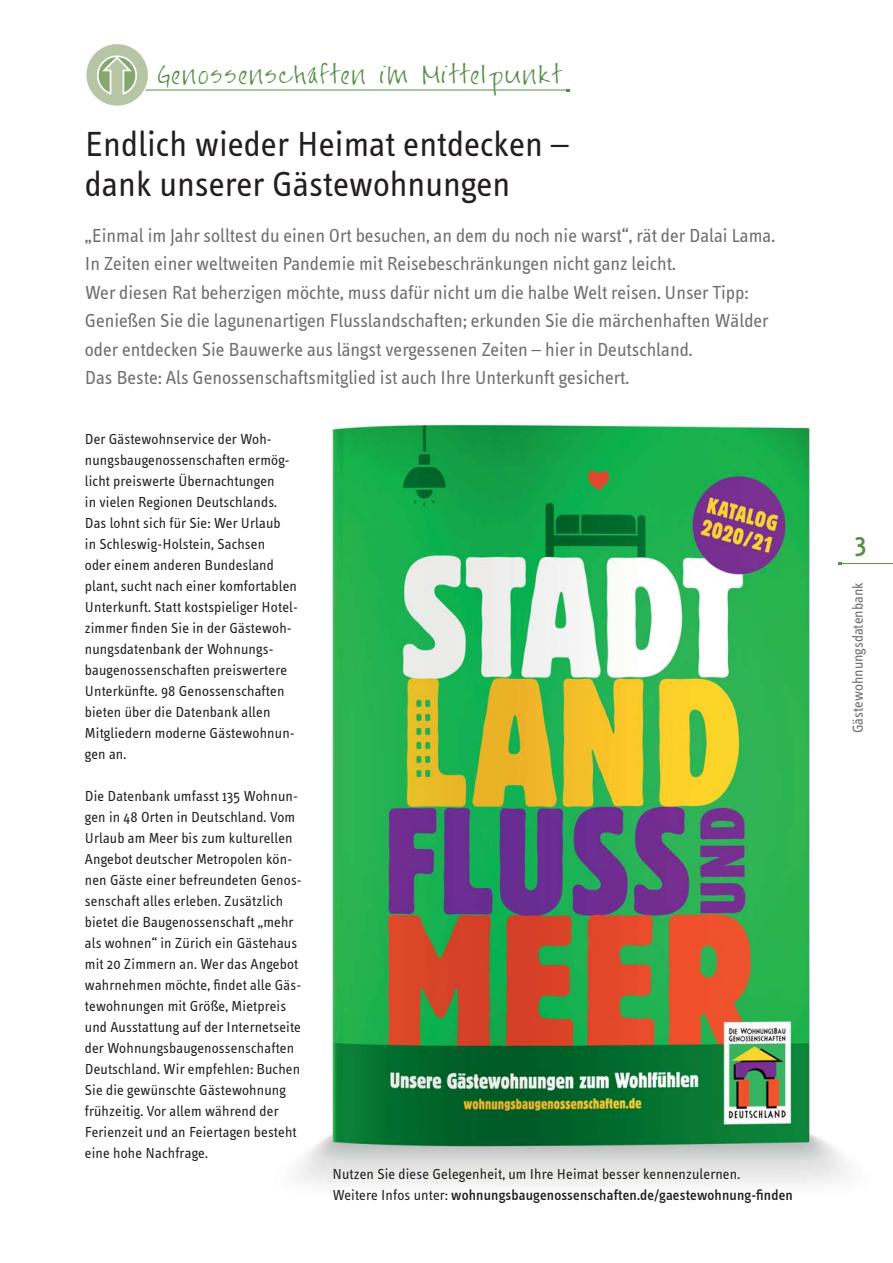
<style>
.page{position:relative;width:893px;height:1263px;background:#fff}
.page>*{position:absolute;margin:0;border:0;box-sizing:border-box;transform-origin:0 0}
.t1{font:36px/40.5px "Info Text";color:#231f20}
.t2{font:500 27px "Info Text";color:#558f45}
.t3{font:21px "FG Jayne Print";letter-spacing:.09em;color:#558f45}
.t4{font:19.5px/28.5px "Info Text";color:#6d6e70}
.t5{font:15px/21px "Info Text";letter-spacing:.01em;color:#231f20}
.t6{font:15px "Info Text";color:#6d6e70}
.s1{font-weight:500}
</style>
<div class="page">
<hr style="left:108px;top:90px;width:460px;height:1px;background:#558f45">
<div style="left:86px;top:43px;width:63px;height:63px;background:#b6c6a4;border-radius:50%"></div>
<div style="left:85px;top:43px;width:64px;height:64px;border:2px solid #fff;border-radius:50%"></div>
<svg style="left:97px;top:55px;width:40px;height:40px"></svg>
<img style="left:298px;top:424px;width:550px;height:762px">
<hr style="left:839px;top:563px;width:53px;height:1px;background:#558f45">
<h3 class="t3" style="left:158px;top:65px;width:404px">Genossenschaften im Mittelpunkt</h3>
<h1 class="t1" style="left:85px;top:126px;width:485px">Endlich wieder Heimat entdecken – dank unserer Gästewohnungen</h1>
<p class="t4" style="left:85px;top:223px;width:691px">„Einmal im Jahr solltest du einen Ort besuchen, an dem du noch nie warst“, rät der Dalai Lama.<br>In Zeiten einer weltweiten Pandemie mit Reisebeschränkungen nicht ganz leicht.<br>Wer diesen Rat beherzigen möchte, muss dafür nicht um die halbe Welt reisen. Unser Tipp:<br>Genießen Sie die lagunenartigen Flusslandschaften; erkunden Sie die märchenhaften Wälder oder entdecken Sie Bauwerke aus längst vergessenen Zeiten – hier in Deutschland.<br>Das Beste: Als Genossenschaftsmitglied ist auch Ihre Unterkunft gesichert.</p>
<p class="t5" style="left:85px;top:429px;width:214px">Der Gästewohnservice der Woh&shy;nungsbaugenossenschaften ermög&shy;licht preiswerte Übernachtungen<br>in vielen Regionen Deutschlands.<br>Das lohnt sich für Sie: Wer Urlaub<br>in Schleswig-Holstein, Sachsen<br>oder einem anderen Bundesland plant, sucht nach einer komfortablen<br>Unterkunft. Statt kostspieliger Hotel&shy;zimmer finden Sie in der Gästewoh&shy;nungsdatenbank der Wohnungs&shy;baugenossenschaften preiswertere<br>Unterkünfte. 98 Genossenschaften bieten über die Datenbank allen<br>Mitgliedern moderne Gästewohnun&shy;gen an.</p>
<p class="t5" style="left:85px;top:786px;width:218px">Die Datenbank umfasst 135 Wohnun&shy;gen in 48 Orten in Deutschland. Vom Urlaub am Meer bis zum kulturellen Angebot deutscher Metropolen kön&shy;nen Gäste einer befreundeten Genos&shy;senschaft alles erleben. Zusätzlich bietet die Baugenossenschaft „mehr als wohnen“ in Zürich ein Gästehaus mit 20 Zimmern an. Wer das Angebot wahrnehmen möchte, findet alle Gäs&shy;tewohnungen mit Größe, Mietpreis und Ausstattung auf der Internetseite der Wohnungsbaugenossenschaften Deutschland. Wir empfehlen: Buchen Sie die gewünschte Gästewohnung frühzeitig. Vor allem während der Ferienzeit und an Feiertagen besteht eine hohe Nachfrage.</p>
<p class="t5" style="left:332px;top:1164px;width:462px">Nutzen Sie diese Gelegenheit, um Ihre Heimat besser kennenzulernen.<br>Weitere Infos unter: <span class="s1">wohnungsbaugenossenschaften.de/gaestewohnung-finden</span></p>
<h2 class="t2" style="left:855px;top:533px;width:12px">3</h2>
<p class="t6" style="left:852px;top:733px;width:152px;rotate:-90deg">Gästewohnungsdatenbank</p>
</div>
